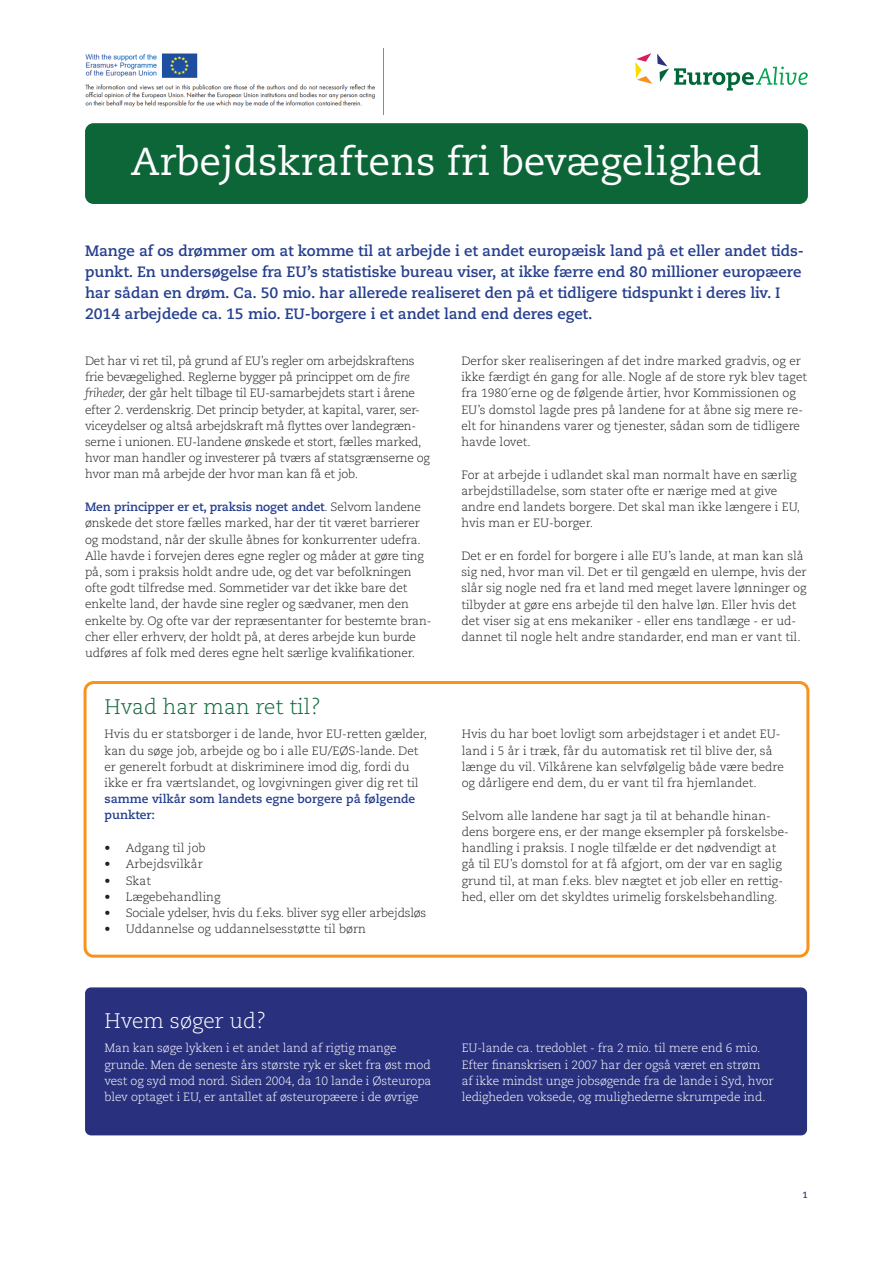
<style>
.page{position:relative;width:893px;height:1263px;background:#fff}
.page>*{position:absolute;margin:0;border:0;box-sizing:border-box;transform-origin:0 0}
.t1{font:39px "Caecilia LT Std";color:#fff}
.Rubrik{font:300 21px "Caecilia LT Std";color:#0c6638}
.Rubrik-2{font:300 21px "Caecilia LT Std";color:#fff}
.brød{font:700 15px/21px "Caecilia LT Std";letter-spacing:-.005em;color:#253f8e}
.brød-2{font:300 12px/16.2px "Caecilia LT Std";color:#231f20}
.brød-3{font:300 12px/16.2px "Caecilia LT Std";letter-spacing:-.02em;color:#231f20}
.brød-4{font:300 12px/16.2px "Caecilia LT Std";letter-spacing:-.01em;color:#fff}
.t2{font:700 9px "Caecilia LT Std";color:#29307d}
.s1{font-style:italic}
.s2{font-weight:700;color:#253f8e}
</style>
<div class="page">
<div style="left:85px;top:123px;width:723px;height:81px;background:#0c6638;border-radius:9px"></div>
<div style="left:84px;top:681px;width:725px;height:277px;border:3px solid #f7931d;border-radius:9px"></div>
<div style="left:85px;top:987px;width:722px;height:148px;background:#29307d;border-radius:6px"></div>
<svg style="left:635px;top:53px;width:173px;height:38px"></svg>
<img style="left:85px;top:53px;width:290px;height:55px">
<p class="t1" style="left:131px;top:139px;width:633px">Arbejdskraftens fri bevægelighed</p>
<p class="brød" style="left:85px;top:241px;width:720px">Mange af os drømmer om at komme til at arbejde i et andet europæisk land på et eller andet tids&shy;punkt. En undersøgelse fra EU’s statistiske bureau viser, at ikke færre end 80 millioner europæere har sådan en drøm. Ca. 50 mio. har allerede realiseret den på et tidligere tidspunkt i deres liv. I 2014 arbejdede ca. 15 mio. EU-borgere i et andet land end deres eget.</p>
<p class="brød-3" style="left:85px;top:353px;width:346px">Det har vi ret til, på grund af EU’s regler om arbejdskraftens frie bevægelighed. Reglerne bygger på princippet om de <span class="s1">fire friheder,</span> der går helt tilbage til EU-samarbejdets start i årene efter 2. verdenskrig. Det princip betyder, at kapital, varer, ser&shy;viceydelser og altså arbejdskraft må flyttes over landegræn&shy;serne i unionen. EU-landene ønskede et stort, fælles marked, hvor man handler og investerer på tværs af statsgrænserne og hvor man må arbejde der hvor man kan få et job.</p>
<p class="brød-2" style="left:85px;top:499px;width:348px"><span class="s2">Men principper er et, praksis noget andet</span>. Selvom landene ønskede det store fælles marked, har der tit været barrierer og modstand, når der skulle åbnes for konkurrenter udefra.<br>Alle havde i forvejen deres egne regler og måder at gøre ting på, som i praksis holdt andre ude, og det var befolkningen ofte godt tilfredse med. Sommetider var det ikke bare det enkelte land, der havde sine regler og sædvaner, men den enkelte by. Og ofte var der repræsentanter for bestemte bran&shy;cher eller erhverv, der holdt på, at deres arbejde kun burde udføres af folk med deres egne helt særlige kvalifikationer.</p>
<p class="brød-2" style="left:461px;top:353px;width:347px">Derfor sker realiseringen af det indre marked gradvis, og er ikke færdigt én gang for alle. Nogle af de store ryk blev taget fra 1980´erne og de følgende årtier, hvor Kommissionen og EU’s domstol lagde pres på landene for at åbne sig mere re&shy;elt for hinandens varer og tjenester, sådan som de tidligere havde lovet.</p>
<p class="brød-2" style="left:461px;top:467px;width:340px">For at arbejde i udlandet skal man normalt have en særlig arbejdstilladelse, som stater ofte er nærige med at give andre end landets borgere. Det skal man ikke længere i EU, hvis man er EU-borger.</p>
<p class="brød-2" style="left:461px;top:548px;width:347px">Det er en fordel for borgere i alle EU’s lande, at man kan slå sig ned, hvor man vil. Det er til gengæld en ulempe, hvis der slår sig nogle ned fra et land med meget lavere lønninger og tilbyder at gøre ens arbejde til den halve løn. Eller hvis det det viser sig at ens mekaniker - eller ens tandlæge - er ud&shy;dannet til nogle helt andre standarder, end man er vant til.</p>
<p class="Rubrik" style="left:104px;top:695px;width:218px">Hvad har man ret til?</p>
<p class="brød-2" style="left:104px;top:726px;width:324px">Hvis du er statsborger i de lande, hvor EU-retten gælder, kan du søge job, arbejde og bo i alle EU/EØS-lande. Det er generelt forbudt at diskriminere imod dig, fordi du ikke er fra værtslandet, og lovgivningen giver dig ret til <span class="s2">samme vilkår som landets egne borgere på følgende punkter:</span></p>
<p class="brød-2" style="left:104px;top:840px;width:103px">• Adgang til job</p>
<p class="brød-2" style="left:104px;top:856px;width:100px">• Arbejdsvilkår</p>
<p class="brød-2" style="left:104px;top:873px;width:48px">• Skat</p>
<p class="brød-2" style="left:104px;top:889px;width:118px">• Lægebehandling</p>
<p class="brød-3" style="left:104px;top:905px;width:323px">• Sociale ydelser, hvis du f.eks. bliver syg eller arbejdsløs</p>
<p class="brød-2" style="left:104px;top:921px;width:263px">• Uddannelse og uddannelsesstøtte til børn</p>
<p class="brød-2" style="left:462px;top:726px;width:324px">Hvis du har boet lovligt som arbejdstager i et andet EU&shy;land i 5 år i træk, får du automatisk ret til blive der, så længe du vil. Vilkårene kan selvfølgelig både være bedre og dårligere end dem, du er vant til fra hjemlandet.</p>
<p class="brød-2" style="left:462px;top:808px;width:329px">Selvom alle landene har sagt ja til at behandle hinan&shy;dens borgere ens, er der mange eksempler på forskelsbe&shy;handling i praksis. I nogle tilfælde er det nødvendigt at gå til EU’s domstol for at få afgjort, om der var en saglig grund til, at man f.eks. blev nægtet et job eller en rettig&shy;hed, eller om det skyldtes urimelig forskelsbehandling.</p>
<p class="Rubrik-2" style="left:104px;top:1008px;width:163px">Hvem søger ud?</p>
<p class="brød-4" style="left:104px;top:1040px;width:329px">Man kan søge lykken i et andet land af rigtig mange grunde. Men de seneste års største ryk er sket fra øst mod vest og syd mod nord. Siden 2004, da 10 lande i Østeuropa blev optaget i EU, er antallet af østeuropæere i de øvrige</p>
<p class="brød-4" style="left:462px;top:1040px;width:313px">EU-lande ca. tredoblet - fra 2 mio. til mere end 6 mio.<br>Efter finanskrisen i 2007 har der også været en strøm af ikke mindst unge jobsøgende fra de lande i Syd, hvor ledigheden voksede, og mulighederne skrumpede ind.</p>
<p class="t2" style="left:803px;top:1189px;width:7px">1</p>
</div>
